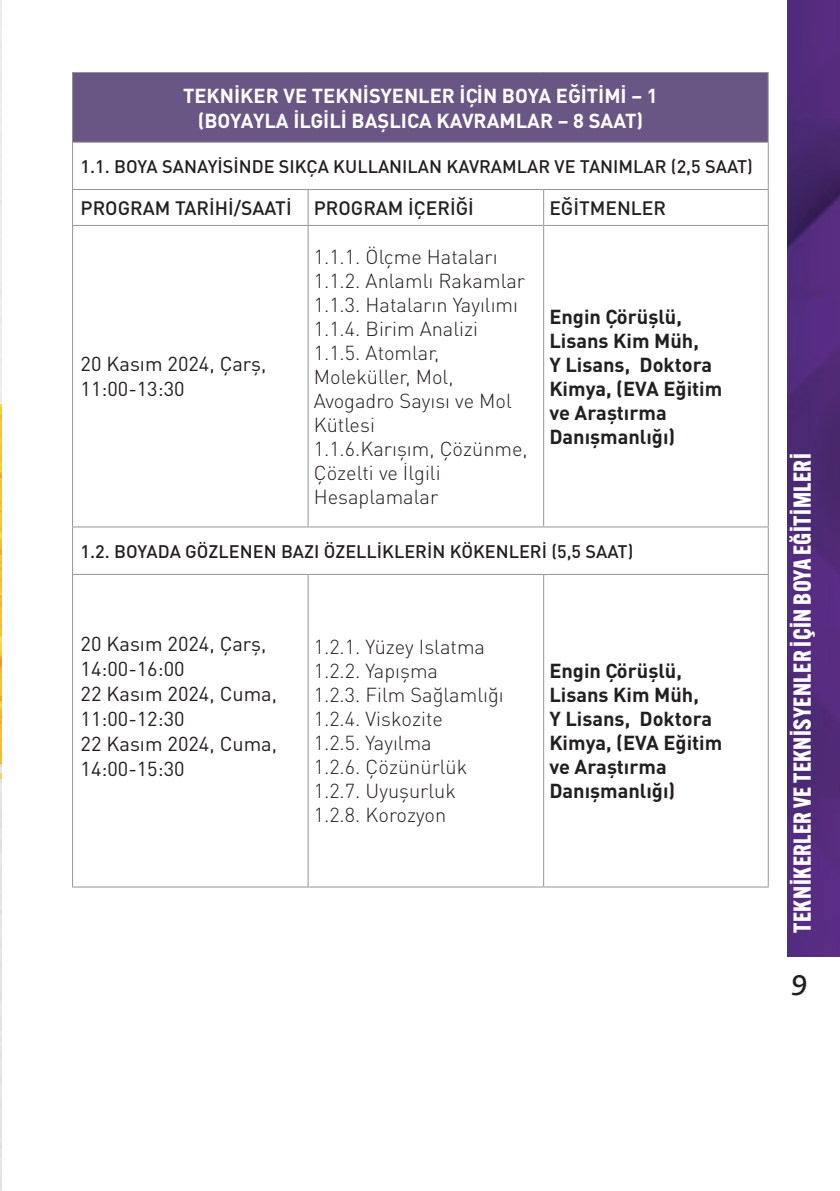
<style>
.page{position:relative;width:840px;height:1191px;background:#fff}
.page>*{position:absolute;margin:0;border:0;box-sizing:border-box;transform-origin:0 0}
.t1{font:italic 28px "Caecilia T Bold";color:#231f20}
.t2{font:700 24px "Alternate Gothic ATF";letter-spacing:.02em;color:#fff}
.t3{font:300 20px/24px "DIN Pro";color:#231f20}
.t4{font:700 20px/24px "DIN Pro";color:#231f20}
.t5{font:20px/25px "DIN Pro";color:#231f20}
.t6{font:700 20px/25px "DIN Pro";color:#fff;text-align:center}
.t7{font:500 19.2px "DIN Pro";color:#231f20}
.t8{font:500 18px "DIN Pro";color:#231f20}
</style>
<div class="page">
<img style="left:787px;top:0;width:52px;height:956px">
<div style="left:72px;top:72px;width:695px;height:70px;background:#6a5684"></div>
<hr style="left:72px;top:72px;width:236px;height:1px;background:#939598">
<hr style="left:72px;top:73px;width:1px;height:69px;background:#939598">
<hr style="left:308px;top:72px;width:235px;height:1px;background:#939598">
<hr style="left:543px;top:72px;width:225px;height:1px;background:#939598">
<hr style="left:767px;top:73px;width:1px;height:69px;background:#939598">
<hr style="left:72px;top:142px;width:236px;height:1px;background:#939598">
<hr style="left:72px;top:143px;width:1px;height:46px;background:#939598">
<hr style="left:308px;top:142px;width:235px;height:1px;background:#939598">
<hr style="left:543px;top:142px;width:225px;height:1px;background:#939598">
<hr style="left:767px;top:143px;width:1px;height:46px;background:#939598">
<hr style="left:72px;top:189px;width:236px;height:1px;background:#939598">
<hr style="left:72px;top:190px;width:1px;height:35px;background:#939598">
<hr style="left:308px;top:189px;width:235px;height:1px;background:#939598">
<hr style="left:307px;top:190px;width:1px;height:35px;background:#939598">
<hr style="left:543px;top:189px;width:225px;height:1px;background:#939598">
<hr style="left:767px;top:190px;width:1px;height:35px;background:#939598">
<hr style="left:72px;top:225px;width:236px;height:1px;background:#939598">
<hr style="left:72px;top:226px;width:1px;height:300px;background:#939598">
<hr style="left:308px;top:225px;width:235px;height:1px;background:#939598">
<hr style="left:307px;top:226px;width:1px;height:300px;background:#939598">
<hr style="left:543px;top:225px;width:225px;height:1px;background:#939598">
<hr style="left:767px;top:226px;width:1px;height:300px;background:#939598">
<hr style="left:72px;top:526px;width:236px;height:1px;background:#939598">
<hr style="left:72px;top:527px;width:1px;height:47px;background:#939598">
<hr style="left:308px;top:526px;width:235px;height:1px;background:#939598">
<hr style="left:543px;top:526px;width:225px;height:1px;background:#939598">
<hr style="left:767px;top:527px;width:1px;height:47px;background:#939598">
<hr style="left:72px;top:574px;width:236px;height:1px;background:#939598">
<hr style="left:72px;top:575px;width:1px;height:311px;background:#939598">
<hr style="left:308px;top:574px;width:235px;height:1px;background:#939598">
<hr style="left:307px;top:575px;width:1px;height:311px;background:#939598">
<hr style="left:543px;top:574px;width:225px;height:1px;background:#939598">
<hr style="left:767px;top:575px;width:1px;height:311px;background:#939598">
<hr style="left:72px;top:886px;width:236px;height:1px;background:#939598">
<hr style="left:308px;top:886px;width:235px;height:1px;background:#939598">
<hr style="left:543px;top:886px;width:225px;height:1px;background:#939598">
<hr style="left:543px;top:190px;width:1px;height:35px;background:#939598">
<hr style="left:543px;top:226px;width:1px;height:300px;background:#939598">
<hr style="left:543px;top:575px;width:1px;height:311px;background:#939598">
<img style="left:0;top:0;width:1px;height:1191px">
<p class="t6" style="left:183px;top:82px;width:476px">TEKNİKER VE TEKNİSYENLER İÇİN BOYA EĞİTİMİ – 1 (BOYAYLA İLGİLİ BAŞLICA KAVRAMLAR – 8 SAAT)</p>
<p class="t8" style="left:80px;top:154px;width:673px">1.1. BOYA SANAYİSİNDE SIKÇA KULLANILAN KAVRAMLAR VE TANIMLAR (2,5 SAAT)</p>
<p class="t7" style="left:80px;top:195px;width:394px">PROGRAM TARİHİ/SAATİ PROGRAM İÇERİĞİ</p>
<p class="t7" style="left:549px;top:195px;width:118px">EĞİTMENLER</p>
<p class="t5" style="left:80px;top:351px;width:187px">20 Kasım 2024, Çarş,<br>11:00-13:30</p>
<p class="t3" style="left:313px;top:244px;width:215px">1.1.1. Ölçme Hataları<br>1.1.2. Anlamlı Rakamlar<br>1.1.3. Hataların Yayılımı<br>1.1.4. Birim Analizi<br>1.1.5. Atomlar,<br>Moleküller, Mol,<br>Avogadro Sayısı ve Mol<br>Kütlesi<br>1.1.6.Karışım, Çözünme,<br>Çözelti ve İlgili<br>Hesaplamalar</p>
<p class="t4" style="left:549px;top:304px;width:174px">Engin Çörüşlü,<br>Lisans Kim Müh,<br>Y Lisans, Doktora<br>Kimya, (EVA Eğitim ve Araştırma<br>Danışmanlığı)</p>
<p class="t8" style="left:80px;top:539px;width:554px">1.2. BOYADA GÖZLENEN BAZI ÖZELLİKLERİN KÖKENLERİ (5,5 SAAT)</p>
<p class="t5" style="left:80px;top:630px;width:198px">20 Kasım 2024, Çarş,<br>14:00-16:00<br>22 Kasım 2024, Cuma,<br>11:00-12:30<br>22 Kasım 2024, Cuma,<br>14:00-15:30</p>
<p class="t3" style="left:313px;top:634px;width:191px">1.2.1. Yüzey Islatma<br>1.2.2. Yapışma<br>1.2.3. Film Sağlamlığı<br>1.2.4. Viskozite<br>1.2.5. Yayılma<br>1.2.6. Çözünürlük<br>1.2.7. Uyuşurluk<br>1.2.8. Korozyon</p>
<p class="t4" style="left:549px;top:658px;width:174px">Engin Çörüşlü,<br>Lisans Kim Müh,<br>Y Lisans, Doktora<br>Kimya, (EVA Eğitim ve Araştırma<br>Danışmanlığı)</p>
<p class="t2" style="left:786px;top:932px;width:481px;rotate:-90deg">TEKNİKERLER VE TEKNİSYENLER İÇİN BOYA EĞİTİMLERİ</p>
<h1 class="t1" style="left:790px;top:968px;width:18px">9</h1>
</div>
